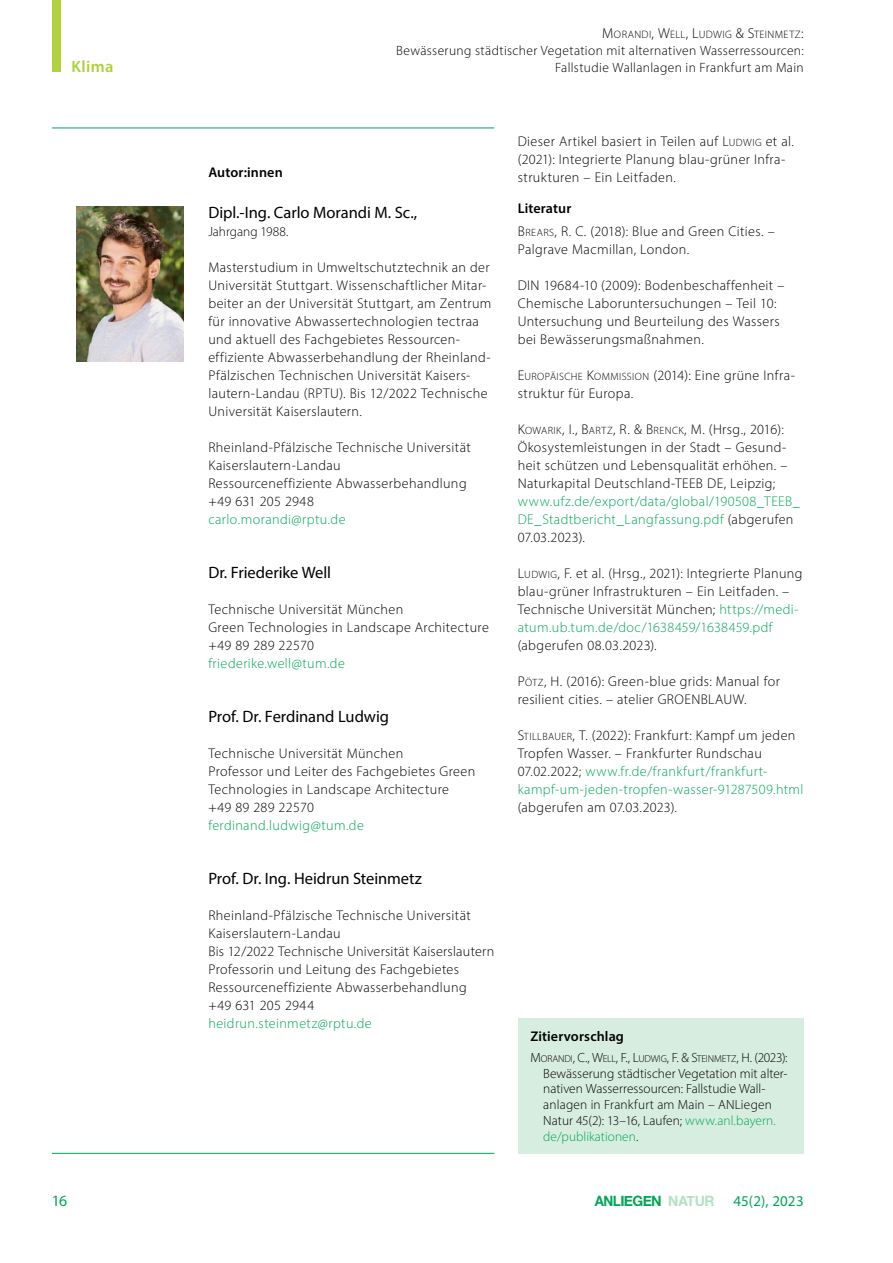
<style>
.page{position:relative;width:893px;height:1263px;background:#fff}
.page>*{position:absolute;margin:0;border:0;box-sizing:border-box;transform-origin:0 0}
.Autor{font:16.5px "Myriad Pro";letter-spacing:-.005em;color:#000}
.t1{font:600 16.5px "Myriad Pro";letter-spacing:.02em;color:#add138}
.t2{font:15.75px "Myriad Pro";color:#00a657}
.t3{font:15px "Myriad Pro";letter-spacing:.01em;color:#00a657}
.t4{font:700 14.25px "Helvetica Neue";letter-spacing:-.035em;color:#00a657;scale:.94 1}
.P__Fließtext_2Sp{font:300 14.1px/18px "Myriad Pro";letter-spacing:.025em;color:#000}
.P__Fließtext_2Sp-2{font:300 14.1px "Myriad Pro";letter-spacing:.03em;color:#00a657}
.H1__Headline_Fliess{font:600 14.1px "Myriad Pro";letter-spacing:.005em;color:#000}
.t5{font:300 13.5px "Myriad Pro";letter-spacing:.025em;color:#000}
.Literatur{font:300 13.35px/15.9px "Myriad Pro";letter-spacing:.005em;color:#000}
.Autor_Jahrgang{font:300 13.35px "Myriad Pro";color:#000}
.t6{font:300 10.8px "Myriad Pro";letter-spacing:.035em;color:#000}
.Literatur-2{font:300 10.05px "Myriad Pro";letter-spacing:-.01em;color:#000}
.s1{font-size:14.4px}
.s2{font-style:inherit}
.s3{font-size:10.65px}
.s4{color:#00a657}
.s5{font-size:13.35px}
.s6{color:rgb(104 193 135/.5)}
</style>
<div class="page">
<div style="left:52px;top:0;width:8px;height:71px;background:#add138"></div>
<div style="left:518px;top:1018px;width:286px;height:136px;background:#d7eddf"></div>
<hr style="left:52px;top:128px;width:442px;height:1px;background:#00a657">
<hr style="left:52px;top:1153px;width:442px;height:1px;background:#00a657">
<img style="left:77px;top:206px;width:106px;height:155px">
<p class="t6" style="left:602px;top:28px;width:203px"><span class="s1">M</span>ORANDI<span class="s1">, W</span>ELL<span class="s1">, L</span>UDWIG <span class="s1">&amp; S</span>TEINMETZ<span class="s1">:</span></p>
<p class="t5" style="left:396px;top:42px;width:409px">Bewässerung städtischer Vegetation mit alternativen Wasserressourcen:</p>
<p class="t1" style="left:71px;top:55px;width:44px">Klima</p>
<p class="t5" style="left:555px;top:59px;width:250px">Fallstudie Wallanlagen in Frankfurt am Main</p>
<h1 class="H1__Headline_Fliess" style="left:208px;top:163px;width:76px">Autor:innen</h1>
<p class="Autor" style="left:208px;top:202px;width:210px">Dipl.-Ing. Carlo Morandi M. Sc.,</p>
<p class="Autor_Jahrgang" style="left:208px;top:223px;width:82px">Jahrgang 1988.</p>
<p class="P__Fließtext_2Sp" style="left:208px;top:258px;width:285px">Masterstudium in Umweltschutztechnik an der Universität Stuttgart. Wissenschaftlicher Mitar&shy;beiter an der Universität Stuttgart, am Zentrum für innovative Abwassertechnologien tectraa und aktuell des Fachgebietes Ressourcen&shy;effiziente Abwasserbehandlung der Rheinland-- Pfälzischen Technischen Universität Kaisers&shy;lautern-Landau (RPTU). Bis 12/2022 Technische Universität Kaiserslautern.</p>
<p class="P__Fließtext_2Sp" style="left:208px;top:438px;width:264px">Rheinland-Pfälzische Technische Universität Kaiserslautern-Landau<br>Ressourceneffiziente Abwasserbehandlung +49 631 205 2948</p>
<p class="P__Fließtext_2Sp-2" style="left:208px;top:510px;width:139px">carlo.morandi@rptu.de</p>
<p class="Autor" style="left:208px;top:562px;width:124px">Dr. Friederike Well</p>
<p class="P__Fließtext_2Sp" style="left:208px;top:600px;width:282px">Technische Universität München<br>Green Technologies in Landscape Architecture +49 89 289 22570</p>
<p class="P__Fließtext_2Sp-2" style="left:208px;top:654px;width:138px">friederike.well@tum.de</p>
<p class="Autor" style="left:208px;top:706px;width:182px">Prof. Dr. Ferdinand Ludwig</p>
<p class="P__Fließtext_2Sp" style="left:208px;top:744px;width:268px">Technische Universität München<br>Professor und Leiter des Fachgebietes Green Technologies in Landscape Architecture +49 89 289 22570</p>
<p class="P__Fließtext_2Sp-2" style="left:208px;top:816px;width:157px">ferdinand.ludwig@tum.de</p>
<p class="Autor" style="left:208px;top:868px;width:215px">Prof. Dr. Ing. Heidrun Steinmetz</p>
<p class="P__Fließtext_2Sp" style="left:208px;top:906px;width:287px">Rheinland-Pfälzische Technische Universität Kaiserslautern-Landau<br>Bis 12/2022 Technische Universität Kaiserslautern Professorin und Leitung des Fachgebietes Ressourceneffiziente Abwasserbehandlung<br>+49 631 205 2944</p>
<p class="P__Fließtext_2Sp-2" style="left:208px;top:1014px;width:165px">heidrun.steinmetz@rptu.de</p>
<p class="P__Fließtext_2Sp" style="left:518px;top:132px;width:278px">Dieser Artikel basiert in Teilen auf <span class="s2">L</span><span class="s3">UDWIG</span> et al. (2021): Integrierte Planung blau-grüner Infra&shy;strukturen – Ein Leitfaden.</p>
<h1 class="H1__Headline_Fliess" style="left:518px;top:199px;width:55px">Literatur</h1>
<p class="P__Fließtext_2Sp" style="left:518px;top:222px;width:259px"><span class="s2">B</span><span class="s3">REARS</span>, R. C. (2018): Blue and Green Cities. –<br>Palgrave Macmillan, London.</p>
<p class="P__Fließtext_2Sp" style="left:518px;top:276px;width:268px">DIN 19684-10 (2009): Bodenbeschaffenheit – Chemische Laboruntersuchungen – Teil 10:<br>Untersuchung und Beurteilung des Wassers bei Bewässerungsmaßnahmen.</p>
<p class="P__Fließtext_2Sp" style="left:518px;top:366px;width:279px"><span class="s2">E</span><span class="s3">UROPÄISCHE</span> <span class="s2">K</span><span class="s3">OMMISSION</span> (2014): Eine grüne Infra&shy;struktur für Europa.</p>
<p class="P__Fließtext_2Sp" style="left:518px;top:420px;width:284px"><span class="s2">K</span><span class="s3">OWARIK</span>, I., <span class="s2">B</span><span class="s3">ARTZ</span>, R. &amp; <span class="s2">B</span><span class="s3">RENCK</span>, M. (Hrsg., 2016):<br>Ökosystemleistungen in der Stadt – Gesund&shy;heit schützen und Lebensqualität erhöhen. – Naturkapital Deutschland-TEEB DE, Leipzig; <span class="s4">www.ufz.de/export/data/global/190508_TEEB_ DE_Stadtbericht_Langfassung.pdf</span> (abgerufen 07.03.2023).</p>
<p class="P__Fließtext_2Sp" style="left:518px;top:564px;width:286px"><span class="s2">L</span><span class="s3">UDWIG</span>, F. et al. (Hrsg., 2021): Integrierte Planung blau-grüner Infrastrukturen – Ein Leitfaden. – Technische Universität München; <span class="s4">https://medi&shy;atum.ub.tum.de/doc/1638459/1638459.pdf </span>(abgerufen 08.03.2023).</p>
<p class="P__Fließtext_2Sp" style="left:518px;top:672px;width:264px"><span class="s2">P</span><span class="s3">ÖTZ</span>, H. (2016): Green-blue grids: Manual for resilient cities. – atelier GROENBLAUW.</p>
<p class="P__Fließtext_2Sp" style="left:518px;top:726px;width:287px"><span class="s2">S</span><span class="s3">TILLBAUER</span>, T. (2022): Frankfurt: Kampf um jeden Tropfen Wasser. – Frankfurter Rundschau 07.02.2022; <span class="s4">www.fr.de/frankfurt/frankfurt&shy;kampf-um-jeden-tropfen-wasser-91287509.html </span>(abgerufen am 07.03.2023).</p>
<h1 class="H1__Headline_Fliess" style="left:530px;top:1027px;width:95px">Zitiervorschlag</h1>
<p class="Literatur-2" style="left:530px;top:1052px;width:259px"><span class="s5">M</span> ORANDI<span class="s5">, C., W</span>ELL<span class="s5">, F., L</span>UDWIG<span class="s5">, F. &amp; S</span>TEINMETZ<span class="s5">, H .</span> <span class="s5">(2023):</span></p>
<p class="Literatur" style="left:543px;top:1065px;width:246px">Bewässerung städtischer Vegetation mit alter&shy;nativen Wasserressourcen: Fallstudie Wall&shy;anlagen in Frankfurt am Main – ANLiegen Natur 45(2): 13–16, Laufen; <span class="s4">www.anl.bayern. de/publikationen</span>.</p>
<p class="t4" style="left:595px;top:1189px;width:129px">ANLIEGEN <span class="s6">NATUR</span></p>
<p class="t2" style="left:52px;top:1191px;width:17px">16</p>
<p class="t3" style="left:733px;top:1191px;width:72px">45(2), 2023</p>
</div>
